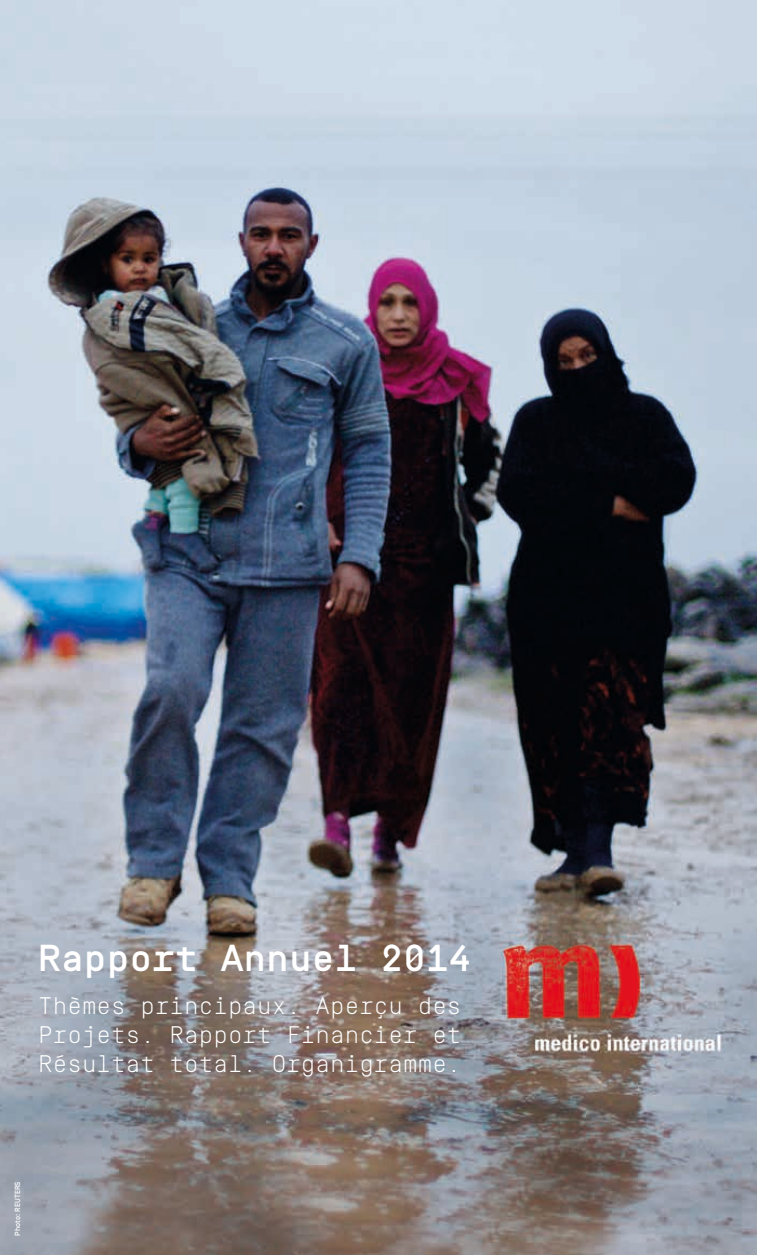
<style>
.page{position:relative;width:757px;height:1255px;background:#fff}
.page>*{position:absolute;margin:0;border:0;box-sizing:border-box;transform-origin:0 0}
.t1{font:500 37.5px "Simplon BP Mono";color:#fff}
.t2{font:300 24px/28.8px "Simplon BP Mono";color:#fff;text-align:justify}
.t3{font:500 7.5px "Simplon BP";letter-spacing:.01em;color:#fff}
</style>
<div class="page">
<img style="left:0;top:0;width:757px;height:1254px">
<h1 class="t1" style="left:38px;top:933px;width:435px">Rapport Annuel 2014</h1>
<p class="t2" style="left:38px;top:989px;width:425px">Thèmes principaux. Aperçu des Projets. Rapport Financier et Résultat total. Organigramme.</p>
<p class="t3" style="left:13px;top:1235px;width:56px;rotate:-90deg">Photo: REUTERS</p>
</div>
